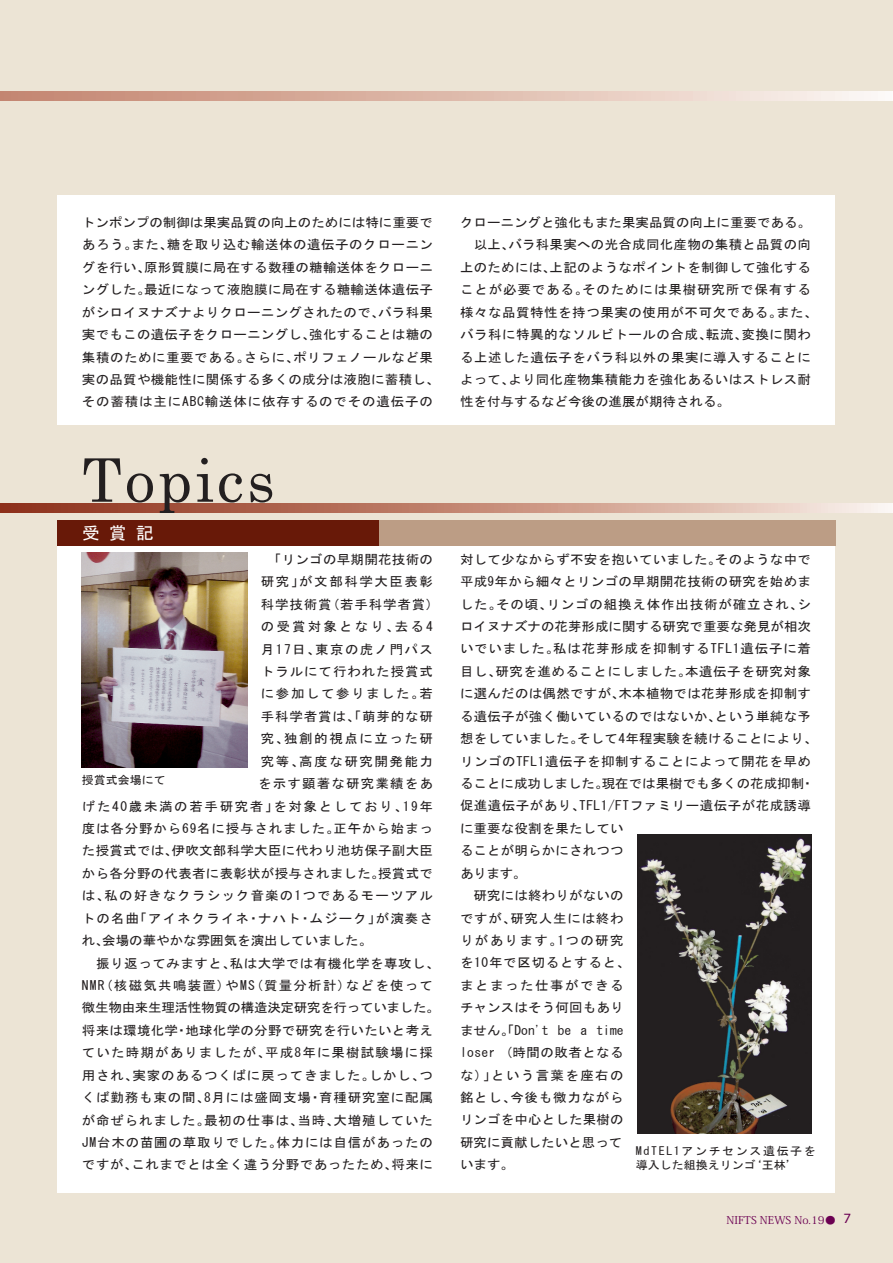
<style>
.page{position:relative;width:893px;height:1263px;background:#ece4d5}
.page>*{position:absolute;margin:0;border:0;box-sizing:border-box;transform-origin:0 0}
.t1{font:60px "Century Schoolbook";letter-spacing:.05em;color:#231f20}
.t2{font:17.1px "MS Gothic";color:#fff;scale:1.05 1}
.t3{font:12.9px/22.5px "MS Gothic";letter-spacing:.035em;color:#231f20;scale:1.05 1}
.t4{font:12.9px/22.4px "MS Gothic";letter-spacing:.06em;color:#231f20;scale:1.05 1}
.t5{font:12.9px "MS Gothic";color:#231f20;scale:1.05 1}
.t6{font:12.9px "MS Gothic";letter-spacing:.115em;color:#231f20;scale:1.05 1}
.t7{font:12.9px "MS Gothic";letter-spacing:.085em;color:#231f20;scale:1.05 1}
.t8{font:12.9px "MS Gothic";letter-spacing:.12em;color:#231f20;scale:1.05 1}
.t9{font:12.9px "MS Gothic";letter-spacing:.08em;color:#231f20;scale:1.05 1}
.t10{font:12.9px "MS Gothic";letter-spacing:.105em;color:#231f20;scale:1.05 1}
.t11{font:12.9px "MS Gothic";letter-spacing:.16em;color:#231f20;scale:1.05 1}
.t12{font:12.9px "MS Gothic";letter-spacing:.07em;color:#231f20;scale:1.05 1}
.t13{font:11.4px/14.4px "MS Gothic";letter-spacing:.135em;color:#231f20;scale:1.05 1}
.t14{font:11.4px "MS Gothic";color:#231f20;scale:1.05 1}
.t15{font:10.65px "Koz Min Pro";color:#6b0052;scale:1.05 1}
.s1{font-family:"MS Gothic"}
.s2{font-family:"Myriad Pro";font-size:14.25px}
</style>
<div class="page">
<div style="left:58px;top:195px;width:777px;height:229px;background:#fff"></div>
<div style="left:58px;top:530px;width:777px;height:663px;background:#fff"></div>
<svg style="left:0;top:92px;width:893px;height:9px"></svg>
<svg style="left:0;top:503px;width:893px;height:9px;background:#c28877"></svg>
<div style="left:58px;top:520px;width:321px;height:25px;background:#681908"></div>
<div style="left:379px;top:520px;width:456px;height:25px;background:#bc9d85"></div>
<img style="left:82px;top:553px;width:165px;height:215px">
<img style="left:637px;top:834px;width:174px;height:300px">
<p class="t3" style="left:82px;top:211px;width:342px">トンポンプの制御は果実品質の向上のためには特に重要であろう。また、糖を取り込む輸送体の遺伝子のクローニングを行い、原形質膜に局在する数種の糖輸送体をクローニングした。最近になって液胞膜に局在する糖輸送体遺伝子がシロイヌナズナよりクローニングされたので、バラ科果実でもこの遺伝子をクローニングし、強化することは糖の集積のために重要である。さらに、ポリフェノールなど果実の品質や機能性に関係する多くの成分は液胞に蓄積し、その蓄積は主にABC輸送体に依存するのでその遺伝子の</p>
<p class="t5" style="left:460px;top:216px;width:336px">クローニングと強化もまた果実品質の向上に重要である。</p>
<p class="t3" style="left:460px;top:234px;width:342px">　以上、バラ科果実への光合成同化産物の集積と品質の向上のためには、上記のようなポイントを制御して強化することが必要である。そのためには果樹研究所で保有する様々な品質特性を持つ果実の使用が不可欠である。また、バラ科に特異的なソルビトールの合成、転流、変換に関わる上述した遺伝子をバラ科以外の果実に導入することによって、より同化産物集積能力を強化あるいはストレス耐性を付与するなど今後の進展が期待される。</p>
<p class="t1" style="left:82px;top:430px;width:194px">Topics</p>
<p class="t2" style="left:82px;top:524px;width:70px">受賞記</p>
<p class="t3" style="left:261px;top:548px;width:165px">　「リンゴの早期開花技術の</p>
<p class="t6" style="left:261px;top:575px;width:165px">研究」が文部科学大臣表彰</p>
<p class="t4" style="left:261px;top:593px;width:165px">科学技術賞(若手科学者賞)</p>
<p class="t11" style="left:261px;top:620px;width:165px">の受賞対象となり、去る4</p>
<p class="t10" style="left:261px;top:642px;width:165px">月17日、東京の虎ノ門パス</p>
<p class="t12" style="left:261px;top:665px;width:165px">トラルにて行われた授賞式</p>
<p class="t6" style="left:261px;top:687px;width:165px">に参加して参りました。若</p>
<p class="t4" style="left:261px;top:705px;width:165px">手科学者賞は、「萌芽的な研</p>
<p class="t6" style="left:261px;top:732px;width:165px">究、独創的視点に立った研</p>
<p class="t6" style="left:261px;top:755px;width:165px">究等、高度な研究開発能力</p>
<p class="t7" style="left:258px;top:777px;width:168px">を示す顕著な研究業績をあ</p>
<p class="t8" style="left:82px;top:799px;width:336px">げた40歳未満の若手研究者」を対象としており、19年</p>
<p class="t4" style="left:82px;top:817px;width:336px">度は各分野から69名に授与されました。正午から始まっ</p>
<p class="t3" style="left:82px;top:839px;width:336px">た授賞式では、伊吹文部科学大臣に代わり池坊保子副大臣</p>
<p class="t3" style="left:82px;top:862px;width:336px">から各分野の代表者に表彰状が授与されました。授賞式で</p>
<p class="t7" style="left:82px;top:889px;width:336px">は、私の好きなクラシック音楽の1つであるモーツアル</p>
<p class="t9" style="left:82px;top:911px;width:336px">トの名曲「アイネクライネ・ナハト・ムジーク」が演奏さ</p>
<p class="t5" style="left:82px;top:934px;width:278px">れ、会場の華やかな雰囲気を演出していました。</p>
<p class="t4" style="left:82px;top:952px;width:342px">　振り返ってみますと、私は大学では有機化学を専攻し、<br>NMR(核磁気共鳴装置)やMS(質量分析計)などを使って微生物由来生理活性物質の構造決定研究を行っていました。将来は環境化学・地球化学の分野で研究を行いたいと考えていた時期がありましたが、平成8年に果樹試験場に採用され、実家のあるつくばに戻ってきました。しかし、つくば勤務も束の間、8月には盛岡支場・育種研究室に配属が命ぜられました。最初の仕事は、当時、大増殖していた<br>JM台木の苗圃の草取りでした。体力には自信があったのですが、これまでとは全く違う分野であったため、将来に</p>
<p class="t14" style="left:82px;top:774px;width:82px">授賞式会場にて</p>
<p class="t3" style="left:460px;top:548px;width:342px">対して少なからず不安を抱いていました。そのような中で平成9年から細々とリンゴの早期開花技術の研究を始めました。その頃、リンゴの組換え体作出技術が確立され、シロイヌナズナの花芽形成に関する研究で重要な発見が相次いでいました。私は花芽形成を抑制するTFL1遺伝子に着目し、研究を進めることにしました。本遺伝子を研究対象に選んだのは偶然ですが、木本植物では花芽形成を抑制する遺伝子が強く働いているのではないか、という単純な予想をしていました。そして4年程実験を続けることにより、リンゴのTFL1遺伝子を抑制することによって開花を早めることに成功しました。現在では果樹でも多くの花成抑制・促進遺伝子があり、TFL1/FTファミリー遺伝子が花成誘導に重要な役割を果たしてい<br>ることが明らかにされつつ<br>あります。</p>
<p class="t3" style="left:460px;top:884px;width:164px">　研究には終わりがないのですが、研究人生には終わりがあります。1つの研究を10年で区切るとすると、まとまった仕事ができるチャンスはそう何回もありません。「Don't be a time loser (時間の敗者となるな)」という言葉を座右の銘とし、今後も微力ながらリンゴを中心とした果樹の研究に貢献したいと思っています。</p>
<p class="t13" style="left:636px;top:1143px;width:173px">MdTEL1アンチセンス遺伝子を導入した組換えリンゴ‘王林’</p>
<p class="t15" style="left:727px;top:1213px;width:120px">NIFTS NEWS No.19<span class="s1">●</span> <span class="s2">7</span></p>
</div>
